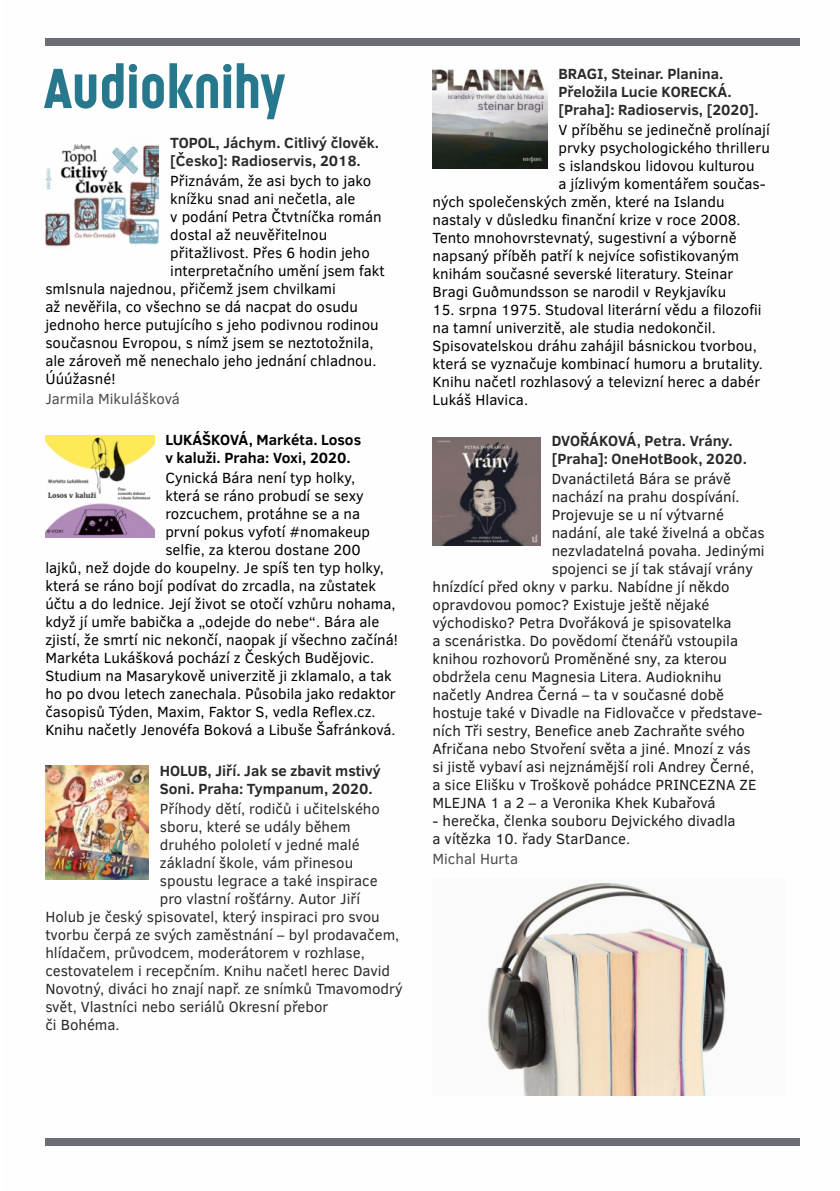
<style>
.page{position:relative;width:840px;height:1191px;background:#fff}
.page>*{position:absolute;margin:0;border:0;box-sizing:border-box;transform-origin:0 0}
.t1{font:700 56px "Ladislav";color:#28788d}
.t2{font:15px/18px "Clear Sans";color:#000}
.t3{font:15px/18px "Clear Sans";color:#1f1b20}
.t4{font:15px "Clear Sans";color:#2b2a29}
.t5{font:700 15px/18px "Clear Sans";color:#2b2a29}
.t6{font:700 15px/18px "Clear Sans";color:#000}
.t7{font:15px "Clear Sans";color:#4d4d4d}
</style>
<div class="page">
<div style="left:45px;top:1137px;width:754px;height:8px;background:#6d6e73"></div>
<div style="left:45px;top:38px;width:754px;height:8px;background:#6d6e73"></div>
<img style="left:45px;top:435px;width:109px;height:102px">
<img style="left:45px;top:144px;width:114px;height:105px">
<img style="left:45px;top:766px;width:103px;height:113px">
<img style="left:432px;top:69px;width:114px;height:99px">
<img style="left:432px;top:437px;width:108px;height:108px">
<img style="left:487px;top:882px;width:239px;height:213px">
<h1 class="t1" style="left:44px;top:63px;width:242px">Audioknihy</h1>
<p class="t5" style="left:558px;top:66px;width:202px">BRAGI, Steinar. Planina.<br>Přeložila Lucie KORECKÁ. [Praha]: Radioservis, [2020].</p>
<p class="t2" style="left:558px;top:123px;width:213px">V příběhu se jedinečně prolínají</p>
<p class="t2" style="left:558px;top:141px;width:213px">prvky psychologického thrilleru</p>
<p class="t2" style="left:558px;top:159px;width:197px">s islandskou lidovou kulturou</p>
<p class="t2" style="left:558px;top:177px;width:209px">a jízlivým komentářem součas-</p>
<p class="t2" style="left:432px;top:195px;width:293px">ných společenských změn, které na Islandu</p>
<p class="t2" style="left:432px;top:213px;width:309px">nastaly v důsledku finanční krize v roce 2008.</p>
<p class="t2" style="left:432px;top:231px;width:305px">Tento mnohovrstevnatý, sugestivní a výborně</p>
<p class="t2" style="left:432px;top:249px;width:308px">napsaný příběh patří k nejvíce sofistikovaným</p>
<p class="t2" style="left:432px;top:267px;width:302px">knihám současné severské literatury. Steinar</p>
<p class="t2" style="left:432px;top:285px;width:295px">Bragi Guðmundsson se narodil v Reykjavíku</p>
<p class="t2" style="left:432px;top:303px;width:331px">15. srpna 1975. Studoval literární vědu a filozofii na tamní univerzitě, ale studia nedokončil.<br>Spisovatelskou dráhu zahájil básnickou tvorbou, která se vyznačuje kombinací humoru a brutality.<br>Knihu načetl rozhlasový a televizní herec a dabér Lukáš Hlavica.</p>
<p class="t5" style="left:551px;top:433px;width:196px">DVOŘÁKOVÁ, Petra. Vrány. [Praha]: OneHotBook, 2020.</p>
<p class="t3" style="left:551px;top:471px;width:181px">Dvanáctiletá Bára se právě</p>
<p class="t3" style="left:551px;top:489px;width:189px">nachází na prahu dospívání.</p>
<p class="t3" style="left:551px;top:507px;width:174px">Projevuje se u ní výtvarné</p>
<p class="t3" style="left:551px;top:525px;width:214px">nadání, ale také živelná a občas</p>
<p class="t3" style="left:551px;top:543px;width:214px">nezvladatelná povaha. Jedinými</p>
<p class="t3" style="left:551px;top:561px;width:203px">spojenci se jí tak stávají vrány</p>
<p class="t3" style="left:432px;top:579px;width:298px">hnízdící před okny v parku. Nabídne jí někdo</p>
<p class="t3" style="left:432px;top:597px;width:278px">opravdovou pomoc? Existuje ještě nějaké</p>
<p class="t3" style="left:432px;top:615px;width:300px">východisko? Petra Dvořáková je spisovatelka</p>
<p class="t3" style="left:432px;top:633px;width:307px">a scenáristka. Do povědomí čtenářů vstoupila</p>
<p class="t3" style="left:432px;top:651px;width:296px">knihou rozhovorů Proměněné sny, za kterou</p>
<p class="t3" style="left:432px;top:669px;width:290px">obdržela cenu Magnesia Litera. Audioknihu</p>
<p class="t3" style="left:432px;top:687px;width:293px">načetly Andrea Černá – ta v současné době</p>
<p class="t3" style="left:432px;top:705px;width:331px">hostuje také v Divadle na Fidlovačce v představe-</p>
<p class="t3" style="left:432px;top:723px;width:314px">ních Tři sestry, Benefice aneb Zachraňte svého</p>
<p class="t3" style="left:432px;top:741px;width:319px">Afričana nebo Stvoření světa a jiné. Mnozí z vás</p>
<p class="t3" style="left:432px;top:759px;width:323px">si jistě vybaví asi nejznámější roli Andrey Černé,</p>
<p class="t3" style="left:432px;top:777px;width:325px">a sice Elišku v Troškově pohádce PRINCEZNA ZE</p>
<p class="t3" style="left:432px;top:795px;width:284px">MLEJNA 1 a 2 – a Veronika Khek Kubařová</p>
<p class="t3" style="left:432px;top:813px;width:304px">- herečka, členka souboru Dejvického divadla a vítězka 10. řady StarDance.</p>
<p class="t7" style="left:432px;top:853px;width:87px">Michal Hurta</p>
<p class="t5" style="left:170px;top:135px;width:210px">TOPOL, Jáchym. Citlivý člověk. [Česko]: Radioservis, 2018.</p>
<p class="t2" style="left:170px;top:174px;width:202px">Přiznávám, že asi bych to jako</p>
<p class="t2" style="left:170px;top:192px;width:187px">knížku snad ani nečetla, ale</p>
<p class="t2" style="left:170px;top:210px;width:213px">v podání Petra Čtvtníčka román</p>
<p class="t2" style="left:170px;top:228px;width:158px">dostal až neuvěřitelnou</p>
<p class="t2" style="left:170px;top:246px;width:201px">přitažlivost. Přes 6 hodin jeho</p>
<p class="t2" style="left:170px;top:264px;width:216px">interpretačního umění jsem fakt</p>
<p class="t2" style="left:45px;top:282px;width:292px">smlsnula najednou, přičemž jsem chvilkami</p>
<p class="t2" style="left:45px;top:300px;width:314px">až nevěřila, co všechno se dá nacpat do osudu</p>
<p class="t2" style="left:45px;top:318px;width:335px">jednoho herce putujícího s jeho podivnou rodinou</p>
<p class="t2" style="left:45px;top:336px;width:329px">současnou Evropou, s nímž jsem se neztotožnila,</p>
<p class="t2" style="left:45px;top:354px;width:332px">ale zároveň mě nenechalo jeho jednání chladnou.</p>
<p class="t2" style="left:45px;top:372px;width:71px">Úúúžasné!</p>
<p class="t7" style="left:45px;top:393px;width:136px">Jarmila Mikulášková</p>
<p class="t6" style="left:165px;top:432px;width:197px">LUKÁŠKOVÁ, Markéta. Losos v kaluži. Praha: Voxi, 2020.</p>
<p class="t2" style="left:165px;top:471px;width:191px">Cynická Bára není typ holky,</p>
<p class="t2" style="left:165px;top:489px;width:200px">která se ráno probudí se sexy</p>
<p class="t2" style="left:165px;top:507px;width:196px">rozcuchem, protáhne se a na</p>
<p class="t2" style="left:165px;top:525px;width:206px">první pokus vyfotí #nomakeup</p>
<p class="t2" style="left:165px;top:543px;width:197px">selfie, za kterou dostane 200</p>
<p class="t2" style="left:45px;top:561px;width:340px">lajků, než dojde do koupelny. Je spíš ten typ holky,</p>
<p class="t2" style="left:45px;top:579px;width:332px">která se ráno bojí podívat do zrcadla, na zůstatek</p>
<p class="t2" style="left:45px;top:597px;width:351px">účtu a do lednice. Její život se otočí vzhůru nohama,</p>
<p class="t2" style="left:45px;top:615px;width:335px">když jí umře babička a „odejde do nebe“. Bára ale</p>
<p class="t2" style="left:45px;top:633px;width:354px">zjistí, že smrtí nic nekončí, naopak jí všechno začíná!</p>
<p class="t2" style="left:45px;top:651px;width:330px">Markéta Lukášková pochází z Českých Budějovic.</p>
<p class="t2" style="left:45px;top:669px;width:348px">Studium na Masarykově univerzitě ji zklamalo, a tak</p>
<p class="t2" style="left:45px;top:687px;width:352px">ho po dvou letech zanechala. Působila jako redaktor</p>
<p class="t2" style="left:45px;top:705px;width:331px">časopisů Týden, Maxim, Faktor S, vedla Reflex.cz.</p>
<p class="t2" style="left:45px;top:723px;width:351px">Knihu načetly Jenovéfa Boková a Libuše Šafránková.</p>
<p class="t5" style="left:160px;top:763px;width:222px">HOLUB, Jiří. Jak se zbavit mstivý<br>Soni. Praha: Tympanum, 2020.</p>
<p class="t4" style="left:160px;top:803px;width:221px">Příhody dětí, rodičů i učitelského</p>
<p class="t4" style="left:160px;top:821px;width:192px">sboru, které se udály během</p>
<p class="t4" style="left:160px;top:839px;width:201px">druhého pololetí v jedné malé</p>
<p class="t4" style="left:160px;top:857px;width:195px">základní škole, vám přinesou</p>
<p class="t4" style="left:160px;top:875px;width:219px">spoustu legrace a také inspirace</p>
<p class="t4" style="left:160px;top:893px;width:202px">pro vlastní rošťárny. Autor Jiří</p>
<p class="t4" style="left:45px;top:911px;width:336px">Holub je český spisovatel, který inspiraci pro svou</p>
<p class="t4" style="left:45px;top:929px;width:355px">tvorbu čerpá ze svých zaměstnání – byl prodavačem,</p>
<p class="t4" style="left:45px;top:947px;width:321px">hlídačem, průvodcem, moderátorem v rozhlase,</p>
<p class="t4" style="left:45px;top:965px;width:346px">cestovatelem i recepčním. Knihu načetl herec David</p>
<p class="t4" style="left:45px;top:983px;width:358px">Novotný, diváci ho znají např. ze snímků Tmavomodrý</p>
<p class="t4" style="left:45px;top:1001px;width:284px">svět, Vlastníci nebo seriálů Okresní přebor</p>
<p class="t4" style="left:45px;top:1019px;width:76px">či Bohéma.</p>
</div>
